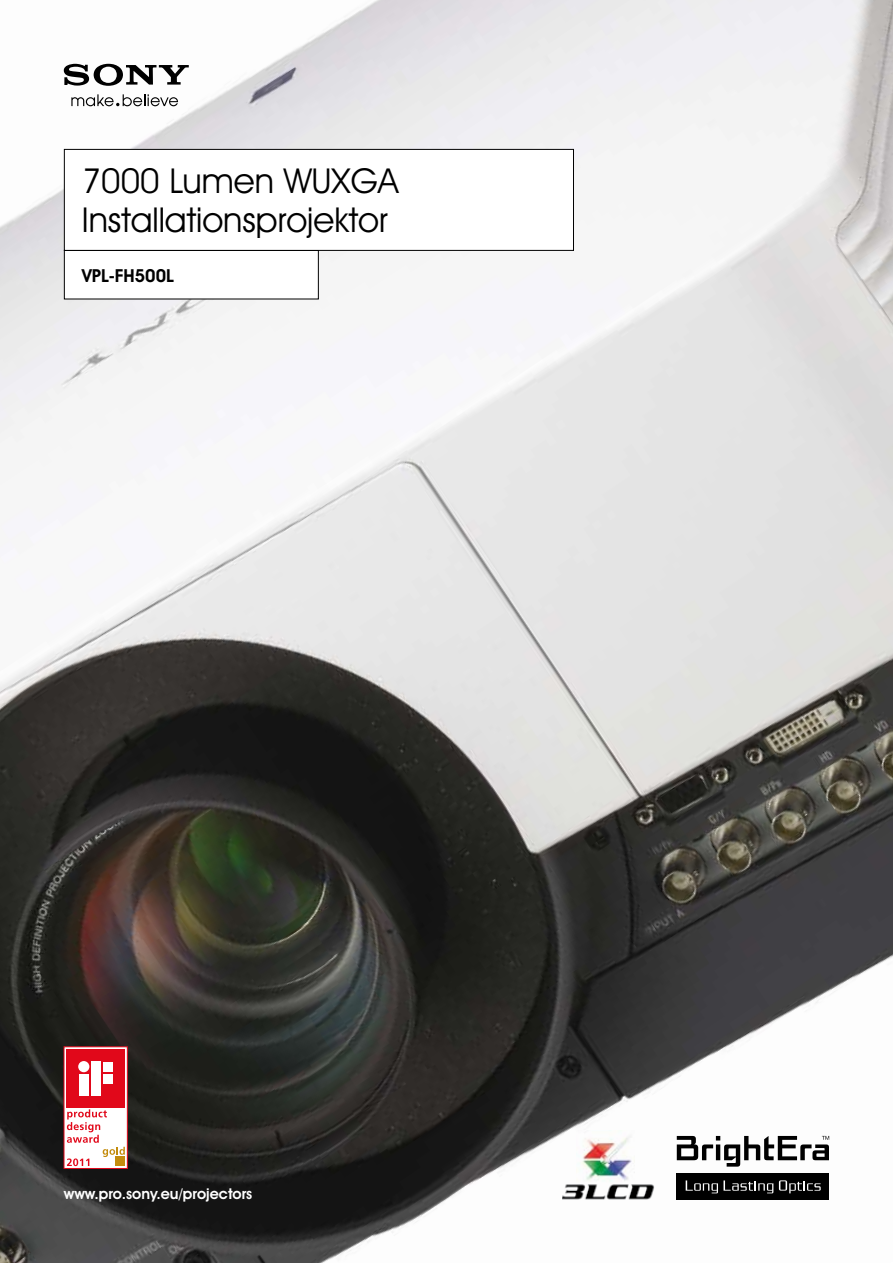
<style>
.page{position:relative;width:893px;height:1263px;background:#fff}
.page>*{position:absolute;margin:0;border:0;box-sizing:border-box;transform-origin:0 0}
.t1{font:34.5px/39px "Avant Garde IT Cby BT";color:#000}
.t2{font:600 18px "Avant Garde IT Cby BT";color:#000}
.t3{font:600 15px "Avant Garde IT Cby BT";color:#fff}
</style>
<div class="page">
<img style="left:0;top:0;width:893px;height:1263px">
<svg style="left:71px;top:94px;width:107px;height:12px"></svg>
<svg style="left:64px;top:64px;width:125px;height:22px"></svg>
<img style="left:562px;top:1169px;width:95px;height:43px">
<img style="left:576px;top:1130px;width:59px;height:55px">
<div style="left:677px;top:1173px;width:152px;height:26px;background:#000"></div>
<svg style="left:779px;top:1180px;width:42px;height:13px"></svg>
<svg style="left:686px;top:1180px;width:87px;height:13px"></svg>
<svg style="left:677px;top:1136px;width:152px;height:30px"></svg>
<div style="left:64px;top:250px;width:254px;height:49px;background:#fff"></div>
<div style="left:64px;top:149px;width:509px;height:101px;background:#fff"></div>
<div style="left:64px;top:149px;width:510px;height:102px;border:1px solid #000"></div>
<svg style="left:64px;top:1046px;width:64px;height:123px"></svg>
<div style="left:67px;top:1049px;width:58px;height:58px;background:#e1081a"></div>
<div style="left:79px;top:1074px;width:10px;height:22px;background:#fff"></div>
<div style="left:78px;top:1061px;width:11px;height:11px;background:#fff;border-radius:50%"></div>
<div style="left:103px;top:1062px;width:10px;height:9px;background:#fff"></div>
<div style="left:91px;top:1062px;width:10px;height:34px;background:#fff"></div>
<div style="left:103px;top:1074px;width:10px;height:10px;background:#fff"></div>
<svg style="left:67px;top:1109px;width:58px;height:57px"></svg>
<p class="t1" style="left:82px;top:161px;width:318px">7000 Lumen WUXGA<br>Installationsprojektor</p>
<p class="t2" style="left:82px;top:264px;width:94px">VPL-FH500L</p>
<p class="t3" style="left:64px;top:1184px;width:190px">www.pro.sony.eu/projectors</p>
</div>
